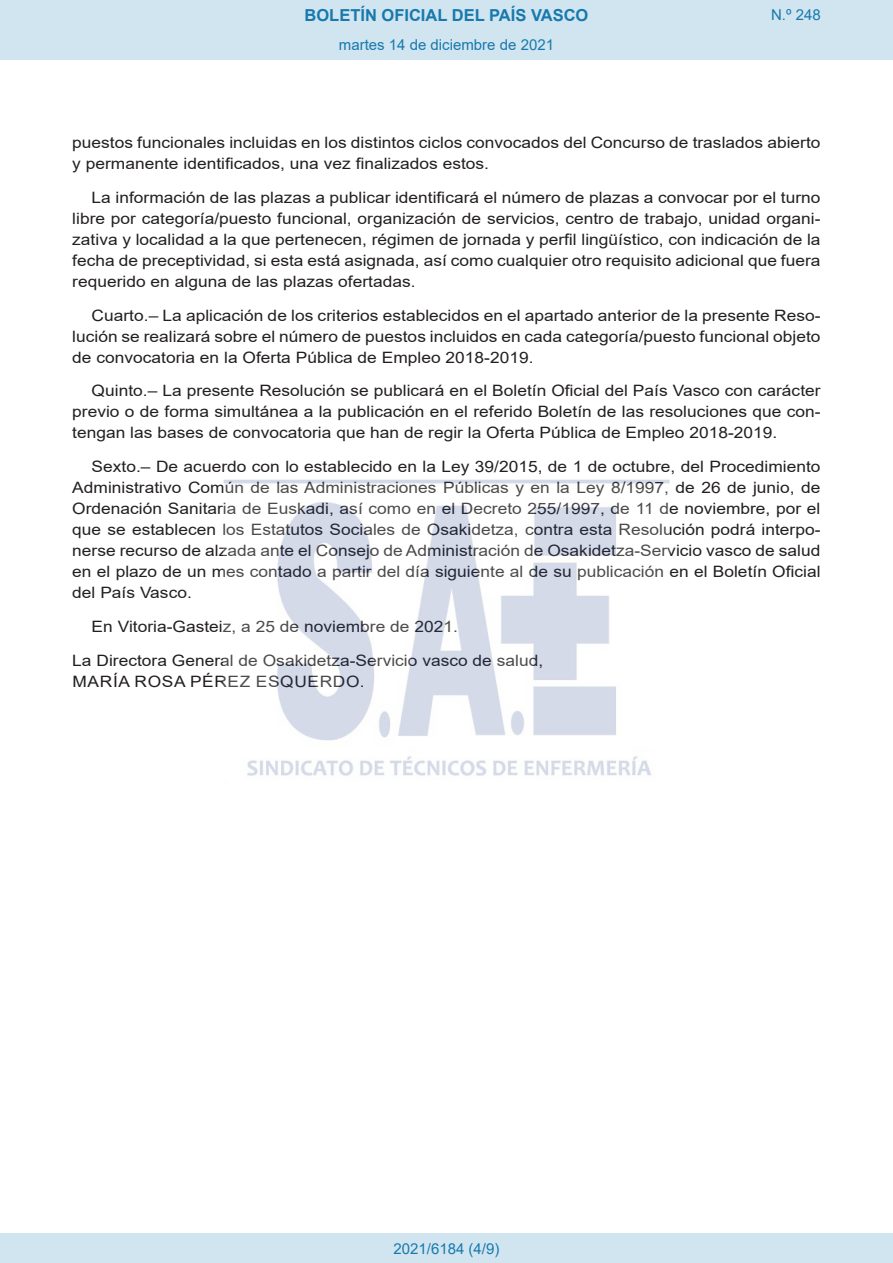
<style>
.page{position:relative;width:893px;height:1263px;background:#fff}
.page>*{position:absolute;margin:0;border:0;box-sizing:border-box;transform-origin:0 0}
.t1{font:700 16.5px "Arial";color:#1879ad}
.BOPVDetalle{font:15.6px/21px "Arial";color:#231f20;text-align:justify;scale:1.11 1}
.BOPVFirmaPuesto{font:15.6px "Arial";color:#231f20;scale:1.11 1}
.BOPVFirmaLugFec{font:15.6px "Arial";color:#231f20;scale:1.11 1}
.BOPVFirmaNombre{font:15.6px "Arial";letter-spacing:.035em;color:#231f20;scale:1.11 1}
.Paginacion_Centro{font:15px "Arial";color:#1879ad}
</style>
<div class="page">
<div style="left:0;top:0;width:893px;height:60px;background:#d0e5f0"></div>
<div style="left:0;top:1233px;width:893px;height:30px;background:#d0e5f0"></div>
<img style="left:223px;top:479px;width:447px;height:297px">
<p class="t1" style="left:305px;top:3px;width:285px">BOLETÍN OFICIAL DEL PAÍS VASCO</p>
<p class="Paginacion_Centro" style="left:339px;top:35px;width:217px">martes 14 de diciembre de 2021</p>
<p class="Paginacion_Centro" style="left:771px;top:5px;width:51px">N.º 248</p>
<p class="BOPVDetalle" style="left:72px;top:132px;width:676px">puestos funcionales incluidas en los distintos ciclos convocados del Concurso de traslados abierto y permanente identificados, una vez finalizados estos.</p>
<p class="BOPVDetalle" style="left:72px;top:187px;width:676px;text-indent:19px">La información de las plazas a publicar identificará el número de plazas a convocar por el turno libre por categoría/puesto funcional, organización de servicios, centro de trabajo, unidad organi&shy;zativa y localidad a la que pertenecen, régimen de jornada y perfil lingüístico, con indicación de la fecha de preceptividad, si esta está asignada, así como cualquier otro requisito adicional que fuera requerido en alguna de las plazas ofertadas.</p>
<p class="BOPVDetalle" style="left:72px;top:305px;width:676px;text-indent:19px">Cuarto.– La aplicación de los criterios establecidos en el apartado anterior de la presente Reso&shy;lución se realizará sobre el número de puestos incluidos en cada categoría/puesto funcional objeto de convocatoria en la Oferta Pública de Empleo 2018-2019.</p>
<p class="BOPVDetalle" style="left:72px;top:380px;width:676px;text-indent:19px">Quinto.– La presente Resolución se publicará en el Boletín Oficial del País Vasco con carácter previo o de forma simultánea a la publicación en el referido Boletín de las resoluciones que con&shy;tengan las bases de convocatoria que han de regir la Oferta Pública de Empleo 2018-2019.</p>
<p class="BOPVDetalle" style="left:72px;top:456px;width:676px;text-indent:19px">Sexto.– De acuerdo con lo establecido en la Ley 39/2015, de 1 de octubre, del Procedimiento Administrativo Común de las Administraciones Públicas y en la Ley 8/1997, de 26 de junio, de Ordenación Sanitaria de Euskadi, así como en el Decreto 255/1997, de 11 de noviembre, por el que se establecen los Estatutos Sociales de Osakidetza, contra esta Resolución podrá interpo&shy;nerse recurso de alzada ante el Consejo de Administración de Osakidetza-Servicio vasco de salud en el plazo de un mes contado a partir del día siguiente al de su publicación en el Boletín Oficial del País Vasco.</p>
<p class="BOPVFirmaLugFec" style="left:92px;top:616px;width:331px">En Vitoria-Gasteiz, a 25 de noviembre de 2021.</p>
<p class="BOPVFirmaPuesto" style="left:72px;top:649px;width:426px">La Directora General de Osakidetza-Servicio vasco de salud,</p>
<p class="BOPVFirmaNombre" style="left:73px;top:670px;width:265px">MARÍA ROSA PÉREZ ESQUERDO.</p>
<p class="Paginacion_Centro" style="left:393px;top:1238px;width:107px">2021/6184 (4/9)</p>
</div>
